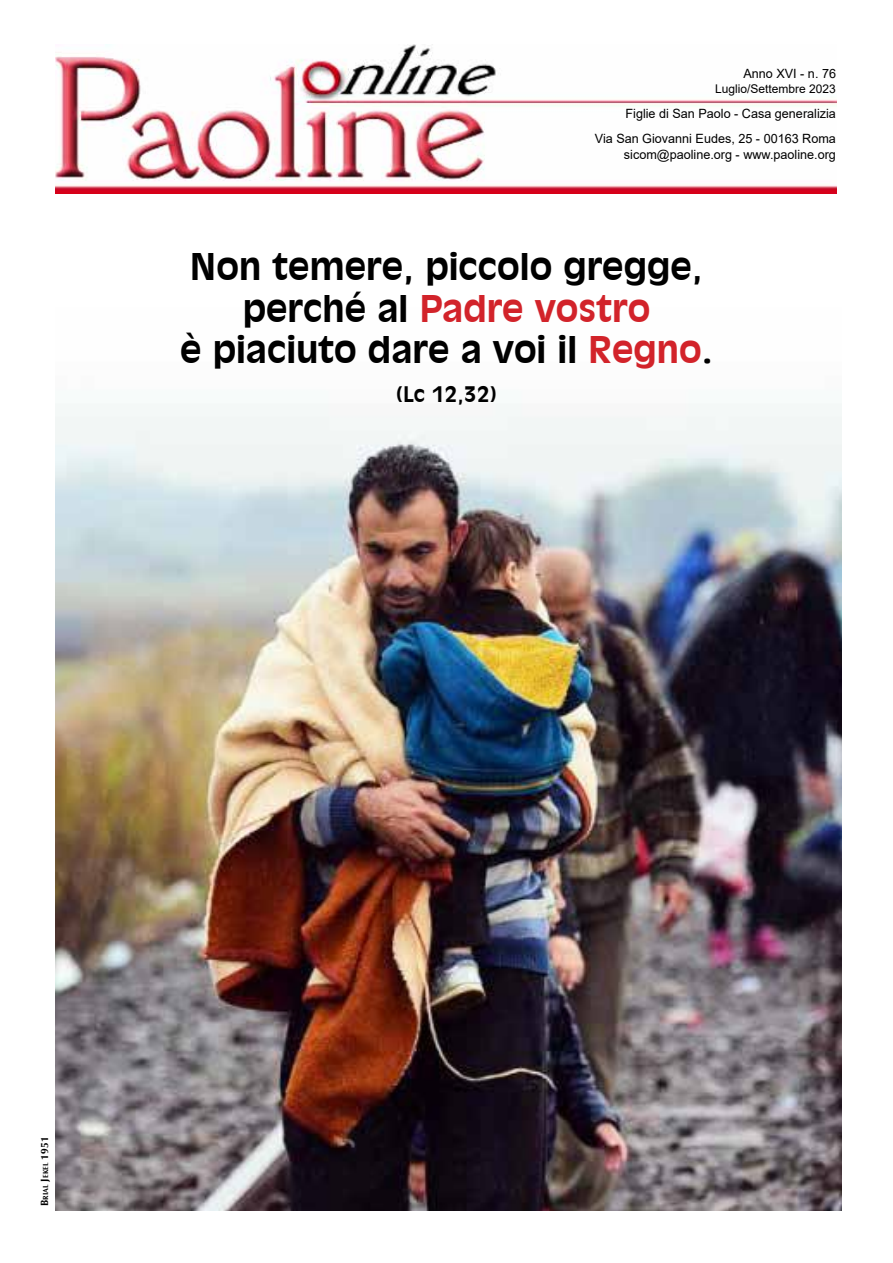
<style>
.page{position:relative;width:893px;height:1263px;background:#fff}
.page>*{position:absolute;margin:0;border:0;box-sizing:border-box;transform-origin:0 0}
.t1{font:700 36px/41.4px "Incised 901 BT";color:#000;text-align:center}
.t2{font:700 21px "Incised 901 BT";color:#000}
.t3{font:12.75px/25px "Arial";color:#000;text-align:right}
.t4{font:12px "Arial";color:#000}
.t5{font:700 7.35px "Optima";color:#000}
.s1{color:#d2232a}
.s2{font-size:10.5px}
</style>
<div class="page">
<img style="left:55px;top:404px;width:786px;height:806px">
<img style="left:55px;top:45px;width:782px;height:148px">
<p class="t3" style="left:743px;top:60px;width:94px">Anno XVI - n. 76</p>
<p class="t4" style="left:715px;top:80px;width:122px">Luglio/Settembre 2023</p>
<p class="t3" style="left:595px;top:100px;width:243px">Figlie di San Paolo - Casa generalizia<br>Via San Giovanni Eudes, 25 - 00163 Roma</p>
<p class="t3" style="left:624px;top:142px;width:214px">sicom@paoline.org - www.paoline.org</p>
<h1 class="t1" style="left:180px;top:246px;width:534px">Non temere, piccolo gregge, perché al <span class="s1">Padre vostro<br></span>è piaciuto dare a voi il <span class="s1">Regno</span>.</h1>
<h2 class="t2" style="left:395px;top:382px;width:104px">(Lc 12,32)</h2>
<p class="t5" style="left:41px;top:1206px;width:71px;rotate:-90deg"><span class="s2">B</span>rial <span class="s2">J</span>ekel <span class="s2">1951</span></p>
</div>
